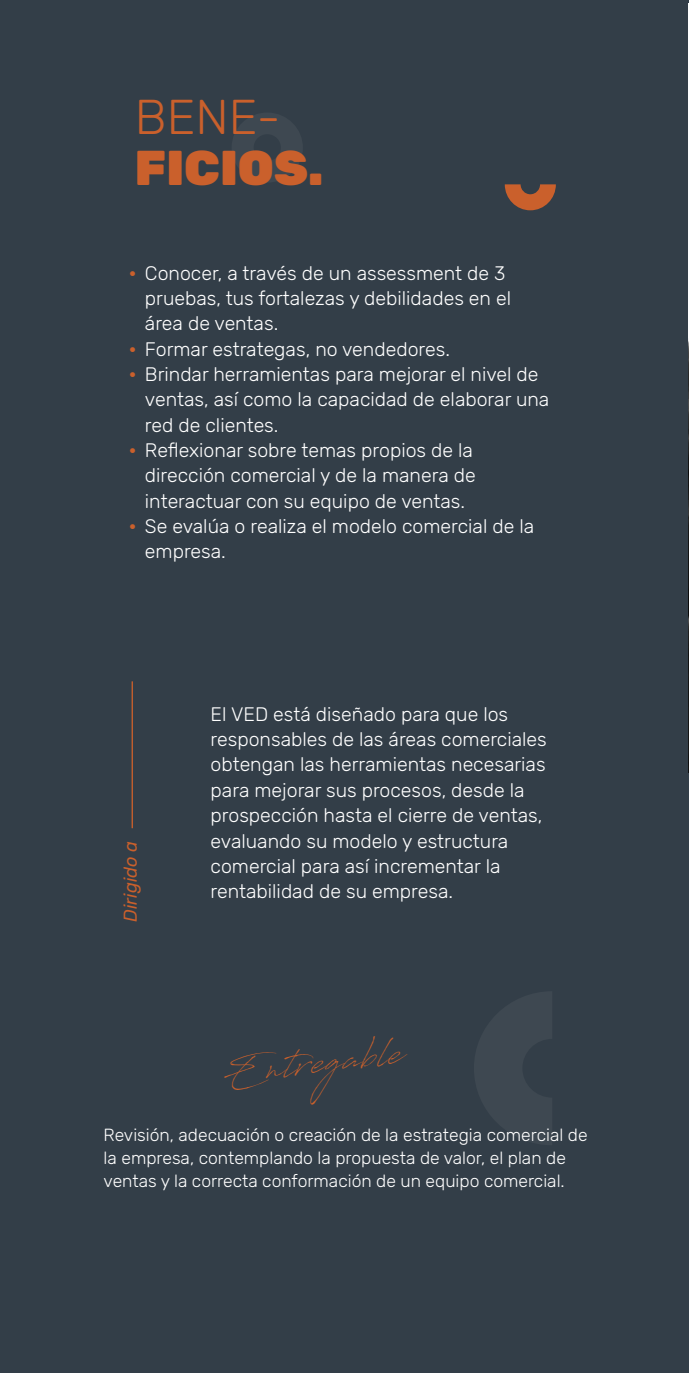
<style>
.page{position:relative;width:689px;height:1373px;background:#fff}
.page>*{position:absolute;margin:0;border:0;box-sizing:border-box;transform-origin:0 0}
.t1{font:900 48.65px "Rubik";color:#ca602c}
.t2{font:300 48.65px "Rubik";color:#ca602c}
.t3{font:41.3px "Antro Vectra";color:#ca602c}
.t4{font:300 19.43px/25.4px "Rubik";color:#fff}
.t5{font:700 19.43px/25.4px "Rubik";color:#ca602c}
.t6{font:italic 18.38px "Rubik";color:#ca602c}
.t7{font:300 17.5px/22.8px "Rubik";color:#fff}
</style>
<div class="page">
<div style="left:0;top:0;width:688px;height:1372px;background:#333e48"></div>
<svg style="left:474px;top:992px;width:78px;height:153px"></svg>
<svg style="left:504px;top:184px;width:51px;height:26px"></svg>
<svg style="left:232px;top:113px;width:70px;height:69px"></svg>
<img style="left:688px;top:339px;width:1px;height:433px">
<hr style="left:131px;top:681px;width:2px;height:147px;background:#ca602c">
<h1 class="t2" style="left:135px;top:90px;width:147px">BENE-</h1>
<h1 class="t1" style="left:135px;top:138px;width:190px">FICIOS.</h1>
<p class="t5" style="left:129px;top:261px;width:8px">·</p>
<p class="t5" style="left:129px;top:337px;width:8px">· ·</p>
<p class="t5" style="left:129px;top:438px;width:8px">·</p>
<p class="t5" style="left:129px;top:514px;width:8px">·</p>
<p class="t4" style="left:145px;top:261px;width:406px">Conocer, a través de un assessment de 3 pruebas, tus fortalezas y debilidades en el área de ventas.<br>Formar estrategas, no vendedores.<br>Brindar herramientas para mejorar el nivel de ventas, así como la capacidad de elaborar una red de clientes.<br>Reflexionar sobre temas propios de la dirección comercial y de la manera de interactuar con su equipo de ventas.<br>Se evalúa o realiza el modelo comercial de la empresa.</p>
<p class="t6" style="left:120px;top:921px;width:82px;rotate:-90deg">Dirigido a</p>
<p class="t4" style="left:210px;top:702px;width:337px">El VED está diseñado para que los responsables de las áreas comerciales obtengan las herramientas necesarias para mejorar sus procesos, desde la prospección hasta el cierre de ventas, evaluando su modelo y estructura comercial para así incrementar la rentabilidad de su empresa.</p>
<h2 class="t3" style="left:217px;top:1045px;width:185px;rotate:-7deg">Entregable</h2>
<p class="t7" style="left:104px;top:1124px;width:485px">Revisión, adecuación o creación de la estrategia comercial de la empresa, contemplando la propuesta de valor, el plan de ventas y la correcta conformación de un equipo comercial.</p>
</div>
